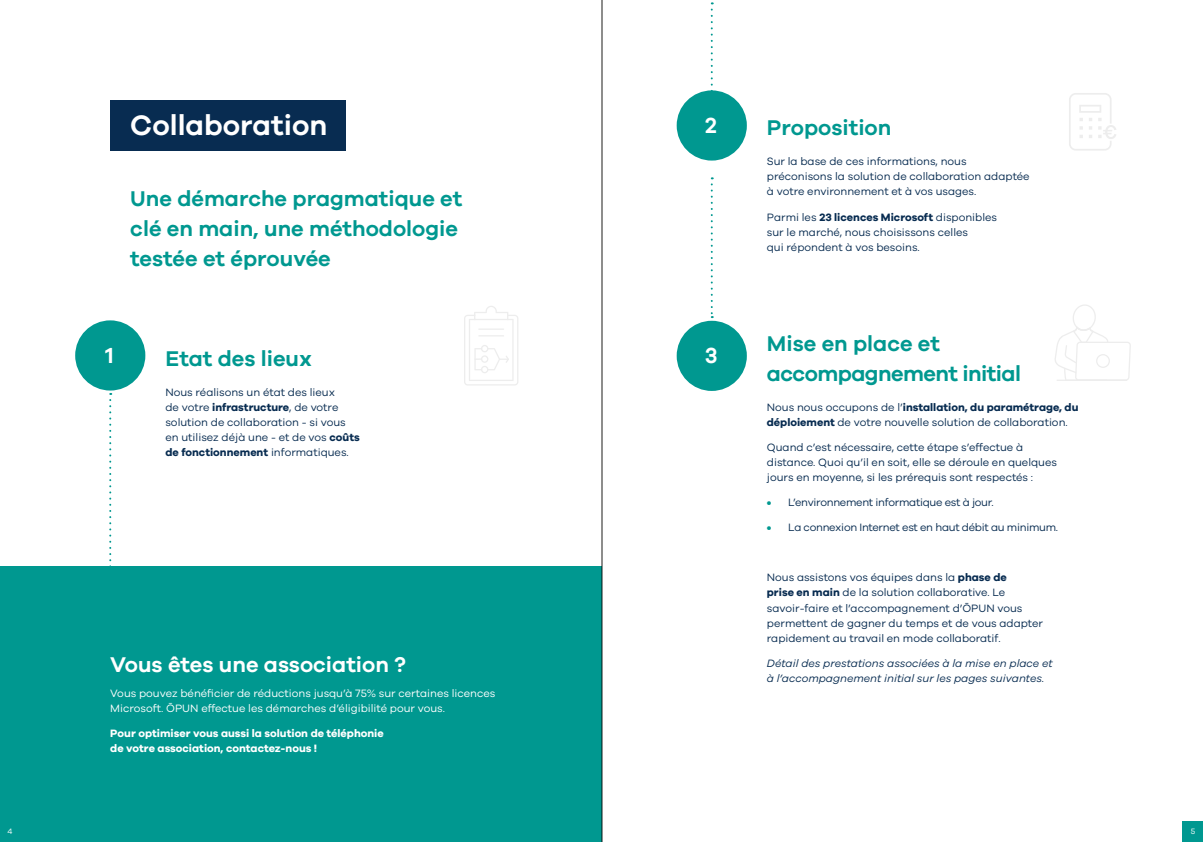
<style>
.page{position:relative;width:1203px;height:842px;background:#fff}
.page>*{position:absolute;margin:0;border:0;box-sizing:border-box;transform-origin:0 0}
.t1{font:600 29px "Galano Grotesque";color:#fff}
.t2{font:600 22.5px "Galano Grotesque";color:#fff}
.t3{font:600 22px/30.1px "Galano Grotesque";color:#009890}
.t4{font:600 22px/30.1px "Galano Grotesque";letter-spacing:-.025em;color:#009890}
.t5{font:600 22px "Galano Grotesque";color:#fff}
.t6{font:11px/15px "Galano Grotesque";color:#082c51}
.t7{font:11px/15px "Galano Grotesque";color:#fff}
.t8{font:italic 11px/15px "Galano Grotesque";color:#082c51}
.t9{font:11px "Galano Grotesque";letter-spacing:-.025em;color:#082c51}
.t10{font:700 11px/15px "Galano Grotesque";color:#fff}
.t11{font:8px "Galano Grotesque";color:#fff}
.s1{font-weight:700}
.s2{font-weight:700;color:#009890}
</style>
<div class="page">
<svg style="left:1069px;top:93px;width:47px;height:58px"></svg>
<svg style="left:1055px;top:305px;width:76px;height:76px"></svg>
<svg style="left:109px;top:393px;width:2px;height:173px"></svg>
<svg style="left:711px;top:10px;width:2px;height:76px"></svg>
<svg style="left:711px;top:177px;width:2px;height:141px"></svg>
<div style="left:0;top:566px;width:601px;height:276px;background:#009890"></div>
<svg style="left:464px;top:306px;width:54px;height:79px"></svg>
<hr style="left:602px;top:0;width:1px;height:842px;background:#1d1d1b">
<div style="left:1183px;top:822px;width:20px;height:20px;background:#009890"></div>
<div style="left:110px;top:100px;width:236px;height:50px;background:#082c51"></div>
<div style="left:75px;top:320px;width:70px;height:71px;background:#009890;border-radius:50%"></div>
<div style="left:677px;top:90px;width:70px;height:71px;background:#009890;border-radius:50%"></div>
<div style="left:677px;top:321px;width:70px;height:70px;background:#009890;border-radius:50%"></div>
<h1 class="t1" style="left:130px;top:108px;width:199px">Collaboration</h1>
<h3 class="t3" style="left:130px;top:182px;width:333px">Une démarche pragmatique et clé en main, une méthodologie testée et éprouvée</h3>
<h2 class="t2" style="left:106px;top:342px;width:10px">1</h2>
<h3 class="t3" style="left:165px;top:343px;width:148px">Etat des lieux</h3>
<p class="t6" style="left:165px;top:384px;width:196px">Nous réalisons un état des lieux<br>de votre <span class="s1">infrastructure</span>, de votre solution de collaboration - si vous en utilisez déjà une - et de vos <span class="s1">coûts de fonctionnement</span> informatiques.</p>
<h3 class="t5" style="left:110px;top:651px;width:297px">Vous êtes une association ?</h3>
<p class="t7" style="left:110px;top:685px;width:387px">Vous pouvez bénéficier de réductions jusqu’à 75% sur certaines licences<br>Microsoft. ŌPUN effectue les démarches d’éligibilité pour vous.</p>
<p class="t10" style="left:110px;top:725px;width:275px">Pour optimiser vous aussi la solution de téléphonie de votre association, contactez-nous !</p>
<h2 class="t2" style="left:705px;top:112px;width:13px">2</h2>
<h2 class="t2" style="left:705px;top:342px;width:14px">3</h2>
<h3 class="t3" style="left:767px;top:112px;width:126px">Proposition</h3>
<p class="t6" style="left:767px;top:154px;width:264px">Sur la base de ces informations, nous préconisons la solution de collaboration adaptée à votre environnement et à vos usages.</p>
<p class="t6" style="left:767px;top:209px;width:232px">Parmi les <span class="s1">23 licences Microsoft</span> disponibles sur le marché, nous choisissons celles<br>qui répondent à vos besoins.</p>
<h3 class="t4" style="left:767px;top:328px;width:256px">Mise en place et accompagnement initial</h3>
<p class="t6" style="left:767px;top:399px;width:313px">Nous nous occupons de l’<span class="s1">installation, du paramétrage, du déploiement</span> de votre nouvelle solution de collaboration.</p>
<p class="t6" style="left:767px;top:440px;width:292px">Quand c’est nécessaire, cette étape s’effectue à distance. Quoi qu’il en soit, elle se déroule en quelques jours en moyenne, si les prérequis sont respectés :</p>
<p class="t9" style="left:767px;top:496px;width:228px"><span class="s2">•</span> L’environnement informatique est à jour.</p>
<p class="t9" style="left:767px;top:521px;width:293px"><span class="s2">•</span> La connexion Internet est en haut débit au minimum.</p>
<p class="t6" style="left:767px;top:570px;width:278px">Nous assistons vos équipes dans la <span class="s1">phase de<br>prise en main</span> de la solution collaborative. Le savoir-faire et l’accompagnement d’ŌPUN vous permettent de gagner du temps et de vous adapter rapidement au travail en mode collaboratif.</p>
<p class="t8" style="left:767px;top:655px;width:287px">Détail des prestations associées à la mise en place et à l’accompagnement initial sur les pages suivantes.</p>
<p class="t11" style="left:8px;top:826px;width:6px">4</p>
<p class="t11" style="left:1190px;top:826px;width:6px">5</p>
</div>
